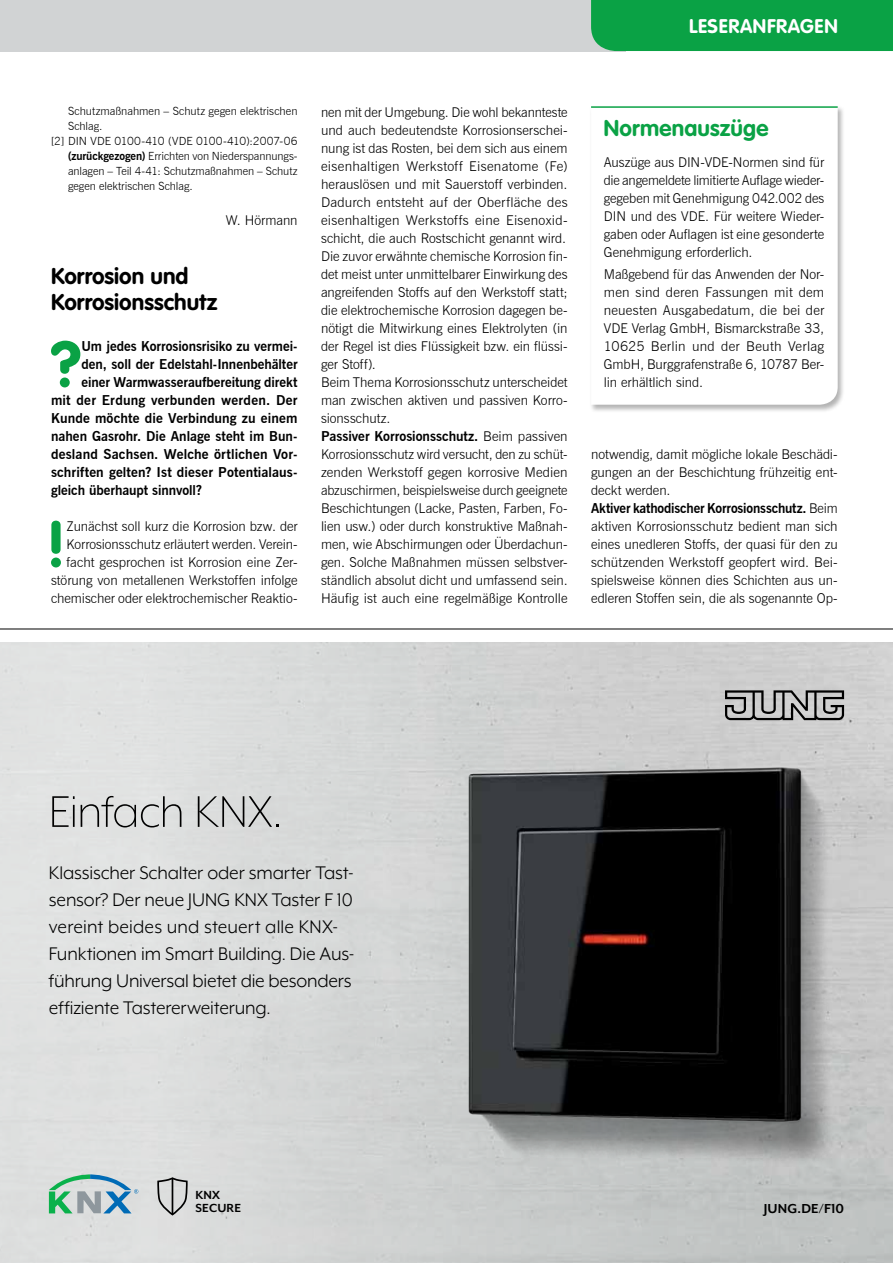
<style>
.page{position:relative;width:893px;height:1263px;background:#fff}
.page>*{position:absolute;margin:0;border:0;box-sizing:border-box;transform-origin:0 0}
.t1{font:700 63.6px "VAG Rounded Std";color:#0aa245}
.t2{font:300 51px "Mr Eaves XL Mod OT";letter-spacing:-.015em;color:#000}
.t3{font:700 22.5px/25.5px "VAG Rounded Std";letter-spacing:.005em;color:#000}
.t4{font:700 22.5px "VAG Rounded Std";letter-spacing:.005em;color:#0aa245}
.t5{font:21px/27px "Mr Eaves XL Mod OT";letter-spacing:-.005em;color:#000}
.t6{font:700 19.5px "VAG Rounded Std";letter-spacing:.03em;color:#fff}
.t7{font:700 15px "Mr Eaves XL Mod OT";letter-spacing:.01em;color:#000}
.t8{font:300 13.5px/18px "News Gothic BT";color:#000}
.t9{font:700 13.5px "News Gothic BT";letter-spacing:.005em;color:#000}
.t10{font:700 13.5px/13.5px "Mr Eaves XL Mod OT";letter-spacing:.01em;color:#000}
.t11{font:300 11.25px "News Gothic BT";color:#000}
.s1{font-weight:700}
</style>
<div class="page">
<div style="left:0;top:0;width:626px;height:51px;background:#d1d3d4"></div>
<div style="left:591px;top:0;width:302px;height:51px;background:#0aa245"></div>
<div style="left:589px;top:105px;width:256px;height:308px;background:#000;opacity:.3"></div>
<svg style="left:591px;top:108px;width:247px;height:297px"></svg>
<hr style="left:591px;top:106px;width:247px;height:2px;background:#0aa245">
<div style="left:0;top:642px;width:893px;height:621px;background:linear-gradient(to right,#e2e3e3,#c0c2c2)"></div>
<svg style="left:725px;top:690px;width:119px;height:30px;background:#888"></svg>
<svg style="left:156px;top:1176px;width:33px;height:40px"></svg>
<hr style="left:172px;top:1178px;width:1px;height:36px;background:#000">
<svg style="left:49px;top:1174px;width:89px;height:39px;background:#9bc1be"></svg>
<img style="left:397px;top:724px;width:496px;height:456px">
<hr style="left:0;top:629px;width:893px;height:1px;background:#000">
<h3 class="t6" style="left:689px;top:15px;width:150px">Leseranfragen</h3>
<p class="t11" style="left:68px;top:104px;width:231px">Schutzmaßnahmen – Schutz gegen elektrischen</p>
<p class="t11" style="left:68px;top:119px;width:36px">Schlag.</p>
<p class="t11" style="left:51px;top:134px;width:248px">[2] DIN VDE 0100-410 (VDE 0100-410):2007-06</p>
<p class="t11" style="left:68px;top:149px;width:231px"><span class="s1">(zurückgezogen)</span> Errichten von Niederspannungs-</p>
<p class="t11" style="left:68px;top:164px;width:231px">anlagen – Teil 4-41: Schutzmaßnahmen – Schutz</p>
<p class="t11" style="left:68px;top:179px;width:126px">gegen elektrischen Schlag.</p>
<p class="t8" style="left:226px;top:211px;width:73px">W. Hörmann</p>
<h3 class="t3" style="left:51px;top:264px;width:168px">Korrosion und<br>Korrosionsschutz</h3>
<h1 class="t1" style="left:51px;top:327px;width:32px">?</h1>
<p class="t9" style="left:81px;top:338px;width:218px">Um jedes Korrosionsrisiko zu vermei-</p>
<p class="t9" style="left:81px;top:356px;width:218px">den, soll der Edelstahl-Innenbehälter</p>
<p class="t9" style="left:81px;top:374px;width:218px">einer Warmwasseraufbereitung direkt</p>
<p class="t9" style="left:51px;top:392px;width:248px">mit der Erdung verbunden werden. Der</p>
<p class="t9" style="left:51px;top:410px;width:248px">Kunde möchte die Verbindung zu einem</p>
<p class="t9" style="left:51px;top:428px;width:248px">nahen Gasrohr. Die Anlage steht im Bun-</p>
<p class="t9" style="left:51px;top:446px;width:248px">desland Sachsen. Welche örtlichen Vor-</p>
<p class="t9" style="left:51px;top:464px;width:248px">schriften gelten? Ist dieser Potentialaus-</p>
<p class="t9" style="left:51px;top:482px;width:152px">gleich überhaupt sinnvoll?</p>
<h1 class="t1" style="left:45px;top:507px;width:23px">!</h1>
<p class="t8" style="left:51px;top:517px;width:248px;text-align:right">Zunächst soll kurz die Korrosion bzw. der Korrosionsschutz erläutert werden. Verein&shy;facht gesprochen ist Korrosion eine Zer&shy;störung von metallenen Werkstoffen infolge chemischer oder elektrochemischer Reaktio-</p>
<p class="t8" style="left:321px;top:103px;width:248px">nen mit der Umgebung. Die wohl bekannteste und auch bedeutendste Korrosionserschei&shy;nung ist das Rosten, bei dem sich aus einem eisenhaltigen Werkstoff Eisenatome (Fe) herauslösen und mit Sauerstoff verbinden.<br>Dadurch entsteht auf der Oberfläche des eisenhaltigen Werkstoffs eine Eisenoxid&shy;schicht, die auch Rostschicht genannt wird.<br>Die zuvor erwähnte chemische Korrosion fin&shy;det meist unter unmittelbarer Einwirkung des angreifenden Stoffs auf den Werkstoff statt; die elektrochemische Korrosion dagegen be&shy;nötigt die Mitwirkung eines Elektrolyten (in der Regel ist dies Flüssigkeit bzw. ein flüssi&shy;ger Stoff).<br>Beim Thema Korrosionsschutz unterscheidet man zwischen aktiven und passiven Korro&shy;sionsschutz.<br><span class="s1">Passiver Korrosionsschutz.</span> Beim passiven Korrosionsschutz wird versucht, den zu schüt&shy;zenden Werkstoff gegen korrosive Medien abzuschirmen, beispielsweise durch geeignete Beschichtungen (Lacke, Pasten, Farben, Fo&shy;lien usw.) oder durch konstruktive Maßnah&shy;men, wie Abschirmungen oder Überdachun&shy;gen. Solche Maßnahmen müssen selbstver&shy;ständlich absolut dicht und umfassend sein.<br>Häufig ist auch eine regelmäßige Kontrolle</p>
<h3 class="t4" style="left:604px;top:115px;width:165px">Normenauszüge</h3>
<p class="t8" style="left:604px;top:153px;width:222px;text-align:justify">Auszüge aus DIN-VDE-Normen sind für die angemeldete limitierte Auflage wieder&shy;gegeben mit Genehmigung 042.002 des DIN und des VDE. Für weitere Wieder&shy;gaben oder Auflagen ist eine gesonderte Genehmigung erforderlich.</p>
<p class="t8" style="left:604px;top:265px;width:222px;text-align:justify">Maßgebend für das Anwenden der Nor&shy;men sind deren Fassungen mit dem neuesten Ausgabedatum, die bei der VDE Verlag GmbH, Bismarckstraße 33, 10625 Berlin und der Beuth Verlag GmbH, Burggrafenstraße 6, 10787 Ber&shy;lin erhältlich sind.</p>
<p class="t8" style="left:591px;top:445px;width:248px">notwendig, damit mögliche lokale Beschädi&shy;gungen an der Beschichtung frühzeitig ent&shy;deckt werden.<br><span class="s1">Aktiver kathodischer Korrosionsschutz.</span> Beim aktiven Korrosionsschutz bedient man sich eines unedleren Stoffs, der quasi für den zu schützenden Werkstoff geopfert wird. Bei&shy;spielsweise können dies Schichten aus un&shy;edleren Stoffen sein, die als sogenannte Op-</p>
<h2 class="t2" style="left:49px;top:786px;width:235px">Einfach KNX.</h2>
<h3 class="t5" style="left:49px;top:859px;width:307px">Klassischer Schalter oder smarter Tast&shy;sensor? Der neue JUNG KNX Taster F 10 vereint beides und steuert alle KNX-Funktionen im Smart Building. Die Aus&shy;führung Universal bietet die besonders effiziente Tastererweiterung.</h3>
<p class="t10" style="left:196px;top:1188px;width:47px">KNX<br>SECURE</p>
<p class="t7" style="left:764px;top:1201px;width:82px">JUNG.DE/F10</p>
</div>
